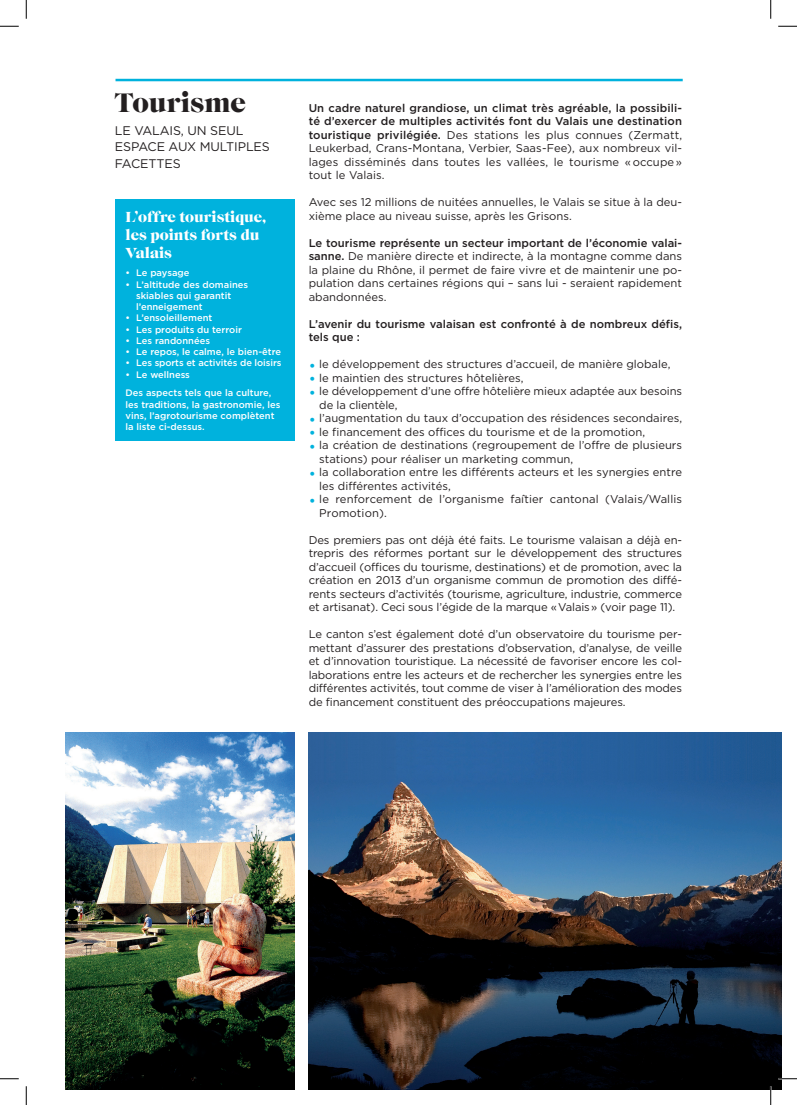
<style>
.page{position:relative;width:797px;height:1105px;background:#fff}
.page>*{position:absolute;margin:0;border:0;box-sizing:border-box;transform-origin:0 0}
.t1{font:27.5px "Caslon Becker Graphique";color:#231f20}
.t2{font:15px/18px "Caslon Becker Graphique";color:#fff}
.t3{font:12.5px "Gotham";letter-spacing:-.01em;color:#231f20}
.t4{font:11.25px/13.5px "Gotham";color:#231f20}
.t5{font:500 11.25px/13.5px "Gotham";color:#231f20}
.t6{font:500 9.38px/11.2px "Gotham";color:#fff}
.s1{font-weight:500}
.s2{font-size:15px;color:#00b2dd}
</style>
<div class="page">
<div style="left:115px;top:199px;width:179px;height:242px;background:#00b2dd"></div>
<hr style="left:115px;top:79px;width:567px;height:2px;background:#00b2dd">
<img style="left:309px;top:733px;width:472px;height:356px">
<img style="left:65px;top:733px;width:229px;height:356px">
<svg style="left:0;top:25px;width:19px;height:2px"></svg>
<svg style="left:778px;top:25px;width:19px;height:2px"></svg>
<svg style="left:0;top:1078px;width:19px;height:1px"></svg>
<svg style="left:778px;top:1078px;width:19px;height:1px"></svg>
<svg style="left:25px;top:0;width:2px;height:19px"></svg>
<svg style="left:25px;top:1086px;width:2px;height:19px"></svg>
<svg style="left:770px;top:0;width:1px;height:19px"></svg>
<svg style="left:770px;top:1086px;width:1px;height:19px"></svg>
<h1 class="t1" style="left:115px;top:86px;width:133px">Tourisme</h1>
<p class="t3" style="left:115px;top:124px;width:36px">Le Valais</p>
<p class="t3" style="left:181px;top:124px;width:60px">, un seul</p>
<p class="t3" style="left:115px;top:140px;width:10px">espace</p>
<p class="t3" style="left:169px;top:140px;width:74px">aux multiples</p>
<p class="t3" style="left:115px;top:156px;width:9px">face</p>
<p class="t3" style="left:148px;top:156px;width:25px">ttes</p>
<h2 class="t2" style="left:125px;top:207px;width:142px">L’offre touristique, les points forts du<br>Valais</h2>
<p class="t6" style="left:125px;top:267px;width:65px">• Le paysage</p>
<p class="t6" style="left:136px;top:278px;width:114px;text-indent:-11px">• L’altitude des domaines skiables qui garantit l’enneigement</p>
<p class="t6" style="left:125px;top:312px;width:88px">• L’ensoleillement</p>
<p class="t6" style="left:125px;top:323px;width:118px">• Les produits du terroir</p>
<p class="t6" style="left:125px;top:335px;width:86px">• Les randonnées</p>
<p class="t6" style="left:125px;top:346px;width:157px">• Le repos, le calme, le bien-être</p>
<p class="t6" style="left:125px;top:357px;width:157px">• Les sports et activités de loisirs</p>
<p class="t6" style="left:125px;top:365px;width:147px;line-height:18.8px">• Le wellness<br>Des aspects tels que la culture,</p>
<p class="t6" style="left:125px;top:398px;width:156px">les traditions, la gastronomie, les vins, l’agrotourisme complètent la liste ci-dessus.</p>
<p class="t4" style="left:309px;top:101px;width:375px;text-align:justify"><span class="s1">U n cadre naturel grandiose, un climat très agréable, la possibili&shy;té d’exercer de multiples activités font du Valais une destination touristique privilégiée.</span> Des stations les plus connues (Zermatt, Leukerbad, Crans-Montana, Verbier, Saas-Fee), aux nombreux vil&shy;lages disséminés dans toutes les vallées, le tourisme «occupe» tout le Valais.</p>
<p class="t4" style="left:309px;top:195px;width:375px">Avec ses 12 millions de nuitées annuelles, le Valais se situe à la deu&shy;xième place au niveau suisse, après les Grisons.</p>
<p class="t4" style="left:309px;top:236px;width:375px;text-align:justify"><span class="s1">Le tourisme représente un secteur important de l’économie valai&shy;sanne.</span> De manière directe et indirecte, à la montagne comme dans la plaine du Rhône, il permet de faire vivre et de maintenir une po&shy;pulation dans certaines régions qui – sans lui - seraient rapidement abandonnées.</p>
<p class="t5" style="left:309px;top:317px;width:375px">L’avenir du tourisme valaisan est confronté à de nombreux défis, tels que :</p>
<p class="t4" style="left:309px;top:357px;width:363px"><span class="s2">•</span> le développement des structures d’accueil, de manière globale,</p>
<p class="t4" style="left:309px;top:371px;width:216px"><span class="s2">•</span> le maintien des structures hôtelières,</p>
<p class="t4" style="left:319px;top:384px;width:364px;text-indent:-11px"><span class="s2">•</span> le développement d’une offre hôtelière mieux adaptée aux besoins de la clientèle,</p>
<p class="t4" style="left:309px;top:411px;width:375px"><span class="s2">•</span> l’augmentation du taux d’occupation des résidences secondaires,</p>
<p class="t4" style="left:309px;top:425px;width:338px"><span class="s2">•</span> le financement des offices du tourisme et de la promotion,</p>
<p class="t4" style="left:319px;top:438px;width:364px;text-indent:-11px"><span class="s2">•</span> la création de destinations (regroupement de l’offre de plusieurs stations) pour réaliser un marketing commun,</p>
<p class="t4" style="left:319px;top:465px;width:364px;text-indent:-11px"><span class="s2">•</span> la collaboration entre les différents acteurs et les synergies entre les différentes activités,</p>
<p class="t4" style="left:319px;top:492px;width:364px;text-indent:-11px"><span class="s2">•</span> le renforcement de l’organisme faîtier cantonal (Valais/Wallis<br>Promotion).</p>
<p class="t4" style="left:309px;top:533px;width:375px;text-align:justify">Des premiers pas ont déjà été faits. Le tourisme valaisan a déjà en&shy;trepris des réformes portant sur le développement des structures d’accueil (offices du tourisme, destinations) et de promotion, avec la création en 2013 d’un organisme commun de promotion des diffé&shy;rents secteurs d’activités (tourisme, agriculture, industrie, commerce et artisanat). Ceci sous l’égide de la marque «Valais» (voir page 11).</p>
<p class="t4" style="left:309px;top:627px;width:375px;text-align:justify">Le canton s’est également doté d’un observatoire du tourisme per&shy;mettant d’assurer des prestations d’observation, d’analyse, de veille et d’innovation touristique. La nécessité de favoriser encore les col&shy;laborations entre les acteurs et de rechercher les synergies entre les différentes activités, tout comme de viser à l’amélioration des modes de financement constituent des préoccupations majeures.</p>
</div>
